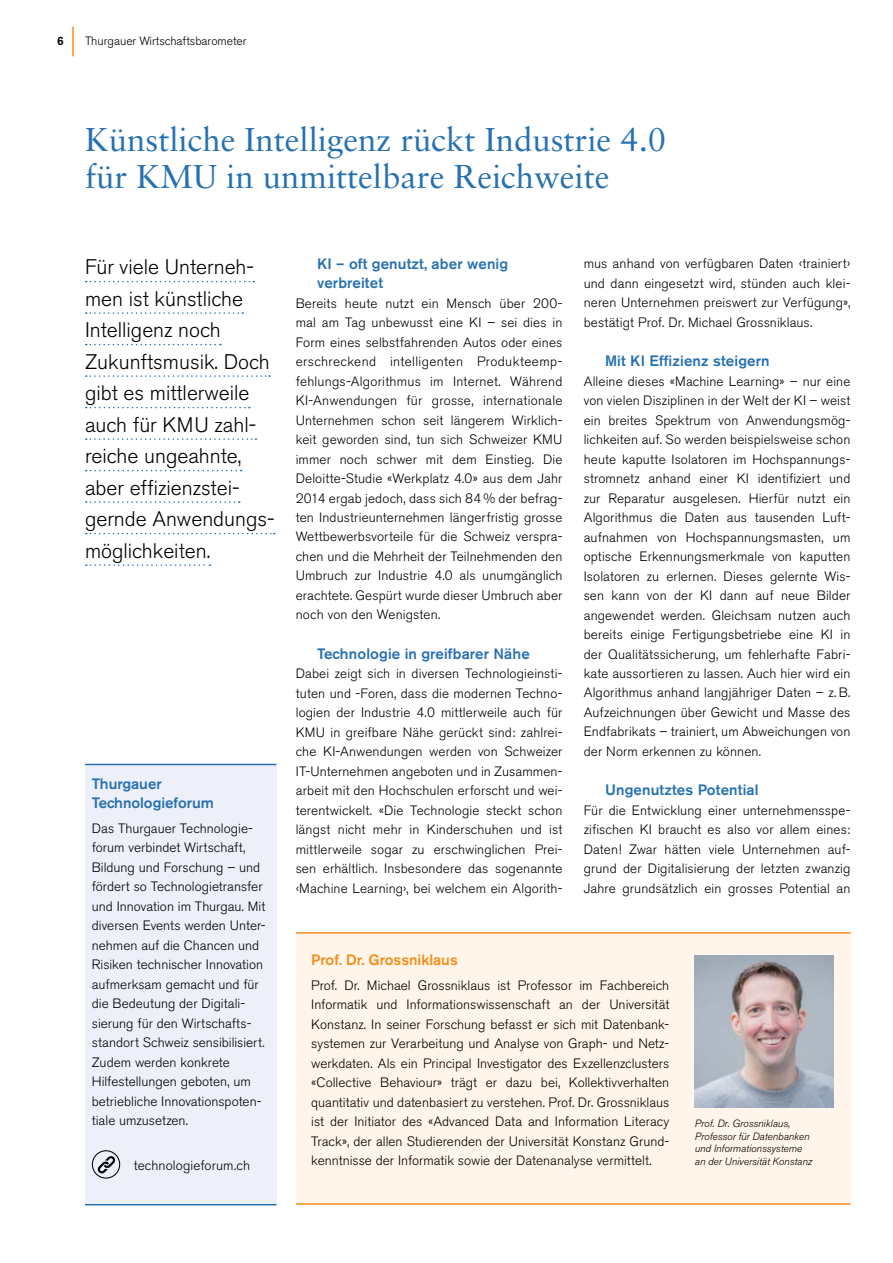
<style>
.page{position:relative;width:893px;height:1263px;background:#fff}
.page>*{position:absolute;margin:0;border:0;box-sizing:border-box;transform-origin:0 0}
.t1{font:33px/37.5px "Sabon LT";color:#2771b0}
.t2{font:300 21px/31.5px "Akzidenz Grotesk BE";color:#000}
.t3{font:500 15px/19.5px "Akzidenz Grotesk BE";letter-spacing:.01em;color:#2771b0}
.t4{font:500 15px "Akzidenz Grotesk BE";color:#f38f1c}
.t5{font:300 13.5px/19.5px "Akzidenz Grotesk BE";letter-spacing:.005em;color:#000;text-align:justify}
.t6{font:300 12px "Akzidenz Grotesk BE";color:#000}
.t7{font:500 12px "Akzidenz Grotesk BE";color:#000}
.t8{font:italic 300 10.5px/12.8px "Akzidenz Grotesk BQ";color:#000}
</style>
<div class="page">
<hr style="left:72px;top:27px;width:2px;height:29px;background:#f38f1c">
<svg style="left:86px;top:281px;width:168px;height:1px"></svg>
<svg style="left:86px;top:312px;width:157px;height:2px"></svg>
<svg style="left:86px;top:344px;width:135px;height:1px"></svg>
<svg style="left:86px;top:375px;width:184px;height:2px"></svg>
<svg style="left:86px;top:407px;width:164px;height:1px"></svg>
<svg style="left:86px;top:438px;width:170px;height:2px"></svg>
<svg style="left:86px;top:470px;width:156px;height:1px"></svg>
<svg style="left:86px;top:501px;width:154px;height:2px"></svg>
<svg style="left:86px;top:533px;width:189px;height:1px"></svg>
<svg style="left:86px;top:564px;width:124px;height:2px"></svg>
<div style="left:85px;top:764px;width:191px;height:441px;background:#edf0f8"></div>
<div style="left:92px;top:1150px;width:28px;height:28px;border:1px solid #000;border-radius:50%"></div>
<svg style="left:98px;top:1156px;width:17px;height:17px"></svg>
<div style="left:296px;top:932px;width:554px;height:273px;background:#fff5ea"></div>
<hr style="left:85px;top:764px;width:191px;height:1px;background:#2771b0">
<hr style="left:296px;top:932px;width:554px;height:2px;background:#f38f1c">
<hr style="left:296px;top:1203px;width:554px;height:2px;background:#f38f1c">
<hr style="left:85px;top:1204px;width:191px;height:1px;background:#2771b0">
<img style="left:694px;top:955px;width:139px;height:152px">
<p class="t7" style="left:57px;top:33px;width:8px">6</p>
<p class="t6" style="left:85px;top:34px;width:163px">Thurgauer Wirtschaftsbarometer</p>
<h1 class="t1" style="left:85px;top:120px;width:583px">Künstliche Intelligenz rückt Industrie 4.0 für KMU in unmittelbare Reichweite</h1>
<h2 class="t2" style="left:85px;top:252px;width:191px">Für viele Unterneh&shy;men ist künstliche<br>Intelligenz noch<br>Zukunftsmusik. Doch gibt es mittlerweile auch für KMU zahl&shy;reiche ungeahnte, aber effizienzstei&shy;gernde Anwendungs&shy;möglichkeiten.</h2>
<p class="t3" style="left:317px;top:253px;width:193px">KI – oft genutzt, aber wenig verbreitet</p>
<p class="t5" style="left:584px;top:254px;width:268px">mus anhand von verfügbaren Daten ‹trainiert› und dann eingesetzt wird, stünden auch klei&shy;neren Unternehmen preiswert zur Verfügung», bestätigt Prof. Dr. Michael Grossniklaus.</p>
<p class="t3" style="left:605px;top:351px;width:166px">Mit KI Effizienz steigern</p>
<p class="t5" style="left:584px;top:371px;width:268px">Alleine dieses «Machine Learning» – nur eine von vielen Disziplinen in der Welt der KI – weist ein breites Spektrum von Anwendungsmög&shy;lichkeiten auf. So werden beispielsweise schon heute kaputte Isolatoren im Hochspannungs&shy;stromnetz anhand einer KI identifiziert und zur Reparatur ausgelesen. Hierfür nutzt ein Algorithmus die Daten aus tausenden Luft&shy;aufnahmen von Hochspannungsmasten, um optische Erkennungsmerkmale von kaputten Isolatoren zu erlernen. Dieses gelernte Wis&shy;sen kann von der KI dann auf neue Bilder angewendet werden. Gleichsam nutzen auch bereits einige Fertigungsbetriebe eine KI in der Qualitätssicherung, um fehlerhafte Fabri&shy;kate aussortieren zu lassen. Auch hier wird ein Algorithmus anhand langjähriger Daten – z. B.<br>Aufzeichnungen über Gewicht und Masse des Endfabrikats – trainiert, um Abweichungen von der Norm erkennen zu können.</p>
<p class="t3" style="left:605px;top:780px;width:155px">Ungenutztes Potential</p>
<p class="t5" style="left:584px;top:800px;width:268px">Für die Entwicklung einer unternehmensspe&shy;zifischen KI braucht es also vor allem eines:<br>Daten! Zwar hätten viele Unternehmen auf&shy;grund der Digitalisierung der letzten zwanzig Jahre grundsätzlich ein grosses Potential an</p>
<p class="t5" style="left:296px;top:293px;width:268px">Bereits heute nutzt ein Mensch über 200- mal am Tag unbewusst eine KI – sei dies in Form eines selbstfahrenden Autos oder eines erschreckend intelligenten Produkteemp&shy;fehlungs-Algorithmus im Internet. Während KI-Anwendungen für grosse, internationale Unternehmen schon seit längerem Wirklich&shy;keit geworden sind, tun sich Schweizer KMU immer noch schwer mit dem Einstieg. Die Deloitte-Studie «Werkplatz 4.0» aus dem Jahr 2014 ergab jedoch, dass sich 84 % der befrag&shy;ten Industrieunternehmen längerfristig grosse Wettbewerbsvorteile für die Schweiz verspra&shy;chen und die Mehrheit der Teilnehmenden den Umbruch zur Industrie 4.0 als unumgänglich erachtete. Gespürt wurde dieser Umbruch aber noch von den Wenigsten.</p>
<p class="t3" style="left:317px;top:643px;width:214px">Technologie in greifbarer Nähe</p>
<p class="t5" style="left:296px;top:664px;width:268px">Dabei zeigt sich in diversen Technologieinsti&shy;tuten und -Foren, dass die modernen Techno&shy;logien der Industrie 4.0 mittlerweile auch für KMU in greifbare Nähe gerückt sind: zahlrei&shy;che KI-Anwendungen werden von Schweizer IT-Unternehmen angeboten und in Zusammen&shy;arbeit mit den Hochschulen erforscht und wei&shy;terentwickelt. «Die Technologie steckt schon längst nicht mehr in Kinderschuhen und ist mittlerweile sogar zu erschwinglichen Prei&shy;sen erhältlich. Insbesondere das sogenannte ‹Machine Learning›, bei welchem ein Algorith-</p>
<p class="t3" style="left:92px;top:774px;width:124px">Thurgauer<br>Technologieforum</p>
<p class="t5" style="left:92px;top:819px;width:175px;text-align:left">Das Thurgauer Technologie&shy;forum verbindet Wirtschaft,<br>Bildung und Forschung – und fördert so Technologietransfer und Innovation im Thurgau. Mit diversen Events werden Unter&shy;nehmen auf die Chancen und<br>Risiken technischer Innovation aufmerksam gemacht und für die Bedeutung der Digitali&shy;sierung für den Wirtschafts&shy;standort Schweiz sensibilisiert.<br>Zudem werden konkrete<br>Hilfestellungen geboten, um betriebliche Innovationspoten&shy;tiale umzusetzen.</p>
<p class="t5" style="left:134px;top:1155px;width:118px">technologieforum.ch</p>
<p class="t4" style="left:311px;top:951px;width:148px">Prof. Dr. Grossniklaus</p>
<p class="t5" style="left:311px;top:976px;width:360px">Prof. Dr. Michael Grossniklaus ist Professor im Fachbereich Informatik und Informationswissenschaft an der Universität Konstanz. In seiner Forschung befasst er sich mit Datenbank&shy;systemen zur Verarbeitung und Analyse von Graph- und Netz&shy;werkdaten. Als ein Principal Investigator des Exzellenzclusters «Collective Behaviour» trägt er dazu bei, Kollektivverhalten quantitativ und datenbasiert zu verstehen. Prof. Dr. Grossniklaus ist der Initiator des «Advanced Data and Information Literacy Track», der allen Studierenden der Universität Konstanz Grund&shy;kenntnisse der Informatik sowie der Datenanalyse vermittelt.</p>
<p class="t8" style="left:695px;top:1117px;width:119px">Prof. Dr. Grossniklaus,<br>Professor für Datenbanken und Informationssysteme an der Universität Konstanz</p>
</div>
